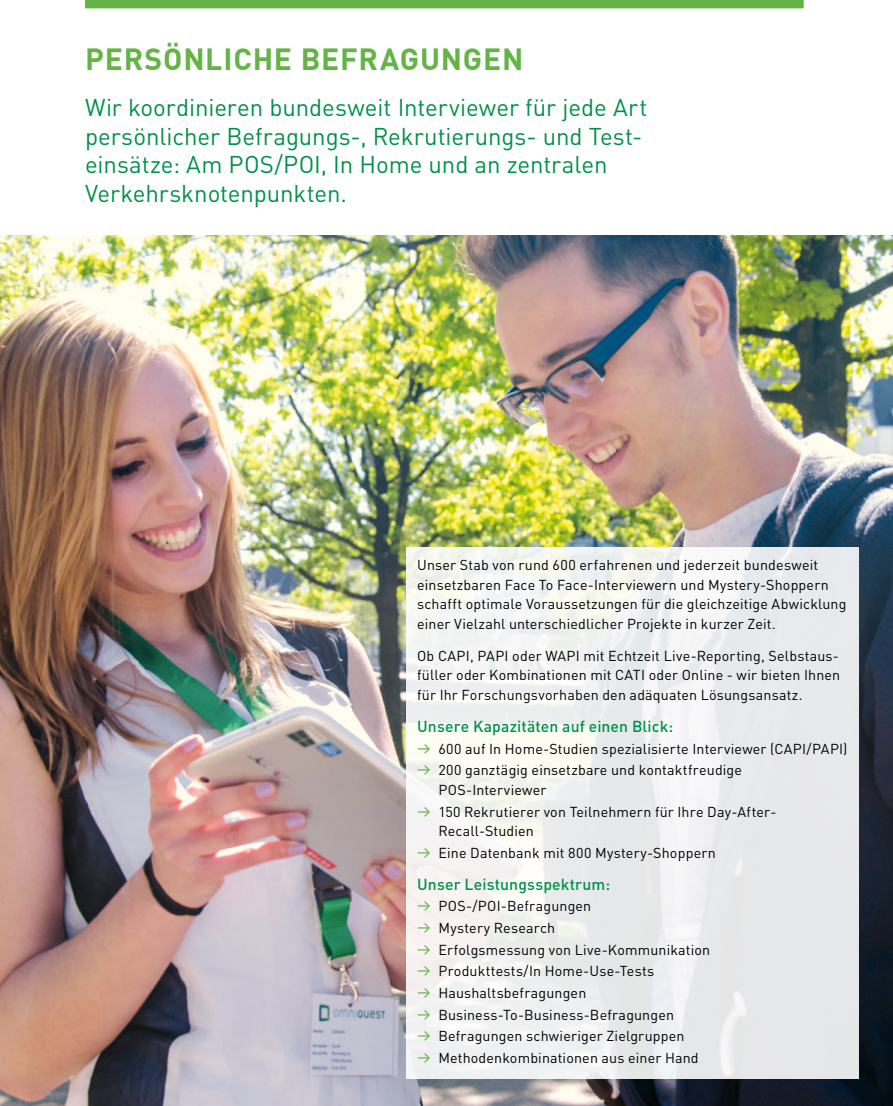
<style>
.page{position:relative;width:893px;height:1106px;background:#fff}
.page>*{position:absolute;margin:0;border:0;box-sizing:border-box;transform-origin:0 0}
.t1{font:700 30px "DIN Offc Pro";letter-spacing:.025em;color:#63b444}
.t2{font:24px/28.5px "DIN";letter-spacing:-.005em;color:#00914b}
.t3{font:500 15.75px "DIN";letter-spacing:.005em;color:#00914b}
.t4{font:14.25px/21.6px "DIN";letter-spacing:.01em;color:#000}
.s1{font-family:"Info";color:#63b444}
</style>
<div class="page">
<div style="left:85px;top:0;width:719px;height:8px;background:#63b444"></div>
<img style="left:0;top:236px;width:893px;height:870px">
<div style="left:406px;top:547px;width:453px;height:532px;background:linear-gradient(to right,#f7f6f4,#e6e7ea)"></div>
<h1 class="t1" style="left:85px;top:34px;width:440px">PERSÖNLICHE BEFRAGUNGEN</h1>
<h2 class="t2" style="left:85px;top:93px;width:564px">Wir koordinieren bundesweit Interviewer für jede Art persönlicher Befragungs-, Rekrutierungs- und Test&shy;einsätze: Am POS/POI, In Home und an zentralen Verkehrsknotenpunkten.</h2>
<p class="t4" style="left:417px;top:555px;width:431px;line-height:19.5px">Unser Stab von rund 600 erfahrenen und jederzeit bundesweit einsetzbaren Face To Face-Interviewern und Mystery-Shoppern schafft optimale Voraussetzungen für die gleichzeitige Abwicklung einer Vielzahl unterschiedlicher Projekte in kurzer Zeit.</p>
<p class="t4" style="left:417px;top:646px;width:425px;line-height:19.5px;text-align:justify">Ob CAPI, PAPI oder WAPI mit Echtzeit Live-Reporting, Selbstaus&shy;füller oder Kombinationen mit CATI oder Online - wir bieten Ihnen für Ihr Forschungsvorhaben den adäquaten Lösungsansatz.</p>
<p class="t3" style="left:417px;top:716px;width:258px">Unsere Kapazitäten auf einen Blick:</p>
<p class="t4" style="left:417px;top:738px;width:432px"><span class="s1">±</span> 600 auf In Home-Studien spezialisierte Interviewer (CAPI/PAPI) <span class="s1">±</span> 200 ganztägig einsetzbare und kontaktfreudige</p>
<p class="t4" style="left:417px;top:779px;width:359px;text-indent:21px">POS-Interviewer<br><span class="s1">±</span> 150 Rekrutierer von Teilnehmern für Ihre Day-After-</p>
<p class="t4" style="left:417px;top:820px;width:300px;text-indent:21px">Recall-Studien<br><span class="s1">±</span> Eine Datenbank mit 800 Mystery-Shoppern</p>
<p class="t3" style="left:417px;top:873px;width:195px">Unser Leistungsspektrum:</p>
<p class="t4" style="left:417px;top:895px;width:294px"><span class="s1">±</span> POS-/POI-Befragungen<br><span class="s1">±</span> Mystery Research<br><span class="s1">±</span> Erfolgsmessung von Live-Kommunikation <span class="s1">±</span> Produkttests/In Home-Use-Tests<br><span class="s1">±</span> Haushaltsbefragungen<br><span class="s1">±</span> Business-To-Business-Befragungen<br><span class="s1">±</span> Befragungen schwieriger Zielgruppen<br><span class="s1">±</span> Methodenkombinationen aus einer Hand</p>
</div>
